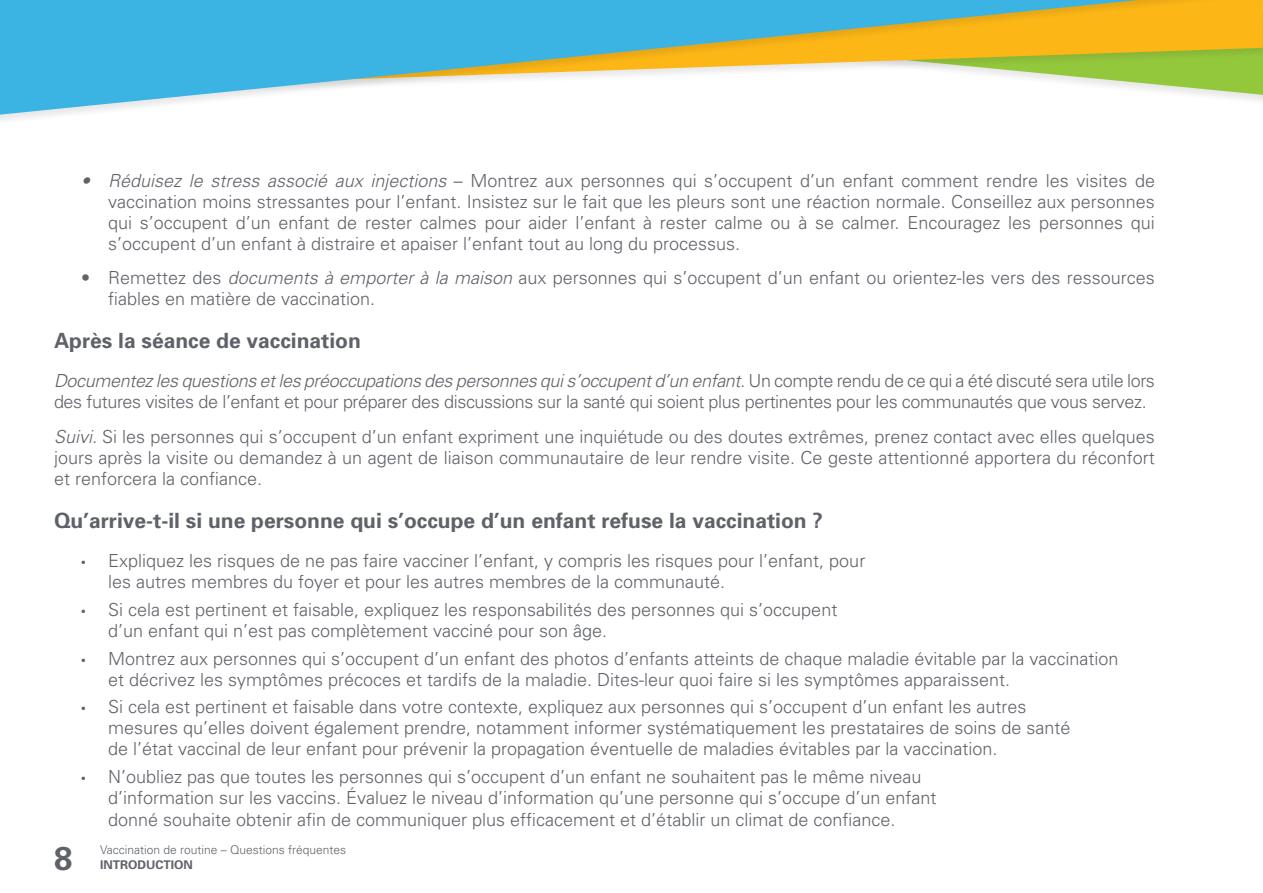
<style>
.page{position:relative;width:1263px;height:893px;background:#fff}
.page>*{position:absolute;margin:0;border:0;box-sizing:border-box;transform-origin:0 0}
.t1{font:700 33px "Univers";color:#5f6369}
.t2{font:700 21px "Univers";color:#5f6369}
.t3{font:300 18px/21px "Univers";color:#5f6369}
.t4{font:300 18px/21px "Univers";letter-spacing:-.02em;color:#5f6369}
.t5{font:300 12px "Univers";color:#5f6369}
.t6{font:700 12px "Univers";color:#5f6369}
.s1{font-style:italic}
.s2{font-family:"Myriad Pro";font-weight:400;font-stretch:condensed}
</style>
<div class="page">
<svg style="left:0;top:0;width:1263px;height:118px"></svg>
<p class="t3" style="left:108px;top:169px;width:1048px;text-align:justify;text-indent:-27px"><span class="s1">• Réduisez le stress associé aux injections</span> – Montrez aux personnes qui s’occupent d’un enfant comment rendre les visites de vaccination moins stressantes pour l’enfant. Insistez sur le fait que les pleurs sont une réaction normale. Conseillez aux personnes qui s’occupent d’un enfant de rester calmes pour aider l’enfant à rester calme ou à se calmer. Encouragez les personnes qui s’occupent d’un enfant à distraire et apaiser l’enfant tout au long du processus.</p>
<p class="t3" style="left:108px;top:267px;width:1048px;text-indent:-27px">• Remettez des <span class="s1">documents à emporter à la maison</span> aux personnes qui s’occupent d’un enfant ou orientez-les vers des ressources fiables en matière de vaccination.</p>
<p class="t2" style="left:54px;top:327px;width:308px">Après la séance de vaccination</p>
<p class="t4" style="left:54px;top:370px;width:1102px"><span class="s1">Documentez les questions et les préoccupations des personnes qui s’occupent d’un enfant.</span> Un compte rendu de ce qui a été discuté sera utile lors des futures visites de l’enfant et pour préparer des discussions sur la santé qui soient plus pertinentes pour les communautés que vous servez.</p>
<p class="t3" style="left:54px;top:426px;width:1102px;text-align:justify"><span class="s1">Suivi.</span> Si les personnes qui s’occupent d’un enfant expriment une inquiétude ou des doutes extrêmes, prenez contact avec elles quelques jours après la visite ou demandez à un agent de liaison communautaire de leur rendre visite. Ce geste attentionné apportera du réconfort et renforcera la confiance.</p>
<p class="t2" style="left:54px;top:507px;width:771px">Qu’arrive-t-il si une personne qui s’occupe d’un enfant refuse la vaccination ?</p>
<p class="t3" style="left:108px;top:550px;width:759px;text-indent:-27px"><span class="s2">•</span> Expliquez les risques de ne pas faire vacciner l’enfant, y compris les risques pour l’enfant, pour les autres membres du foyer et pour les autres membres de la communauté.</p>
<p class="t3" style="left:108px;top:599px;width:731px;text-indent:-27px"><span class="s2">•</span> Si cela est pertinent et faisable, expliquez les responsabilités des personnes qui s’occupent d’un enfant qui n’est pas complètement vacciné pour son âge.</p>
<p class="t3" style="left:108px;top:647px;width:1012px;text-indent:-27px"><span class="s2">•</span> Montrez aux personnes qui s’occupent d’un enfant des photos d’enfants atteints de chaque maladie évitable par la vaccination et décrivez les symptômes précoces et tardifs de la maladie. Dites-leur quoi faire si les symptômes apparaissent.</p>
<p class="t3" style="left:108px;top:696px;width:964px;text-indent:-27px"><span class="s2">•</span> Si cela est pertinent et faisable dans votre contexte, expliquez aux personnes qui s’occupent d’un enfant les autres mesures qu’elles doivent également prendre, notamment informer systématiquement les prestataires de soins de santé de l’état vaccinal de leur enfant pour prévenir la propagation éventuelle de maladies évitables par la vaccination.</p>
<p class="t3" style="left:108px;top:766px;width:830px;text-indent:-27px"><span class="s2">•</span> N’oubliez pas que toutes les personnes qui s’occupent d’un enfant ne souhaitent pas le même niveau d’information sur les vaccins. Évaluez le niveau d’information qu’une personne qui s’occupe d’un enfant donné souhaite obtenir afin de communiquer plus efficacement et d’établir un climat de confiance.</p>
<p class="t6" style="left:100px;top:857px;width:94px">INTRODUCTION</p>
<h1 class="t1" style="left:54px;top:837px;width:20px">8</h1>
<p class="t5" style="left:100px;top:842px;width:248px">Vaccination de routine – Questions fréquentes</p>
</div>
